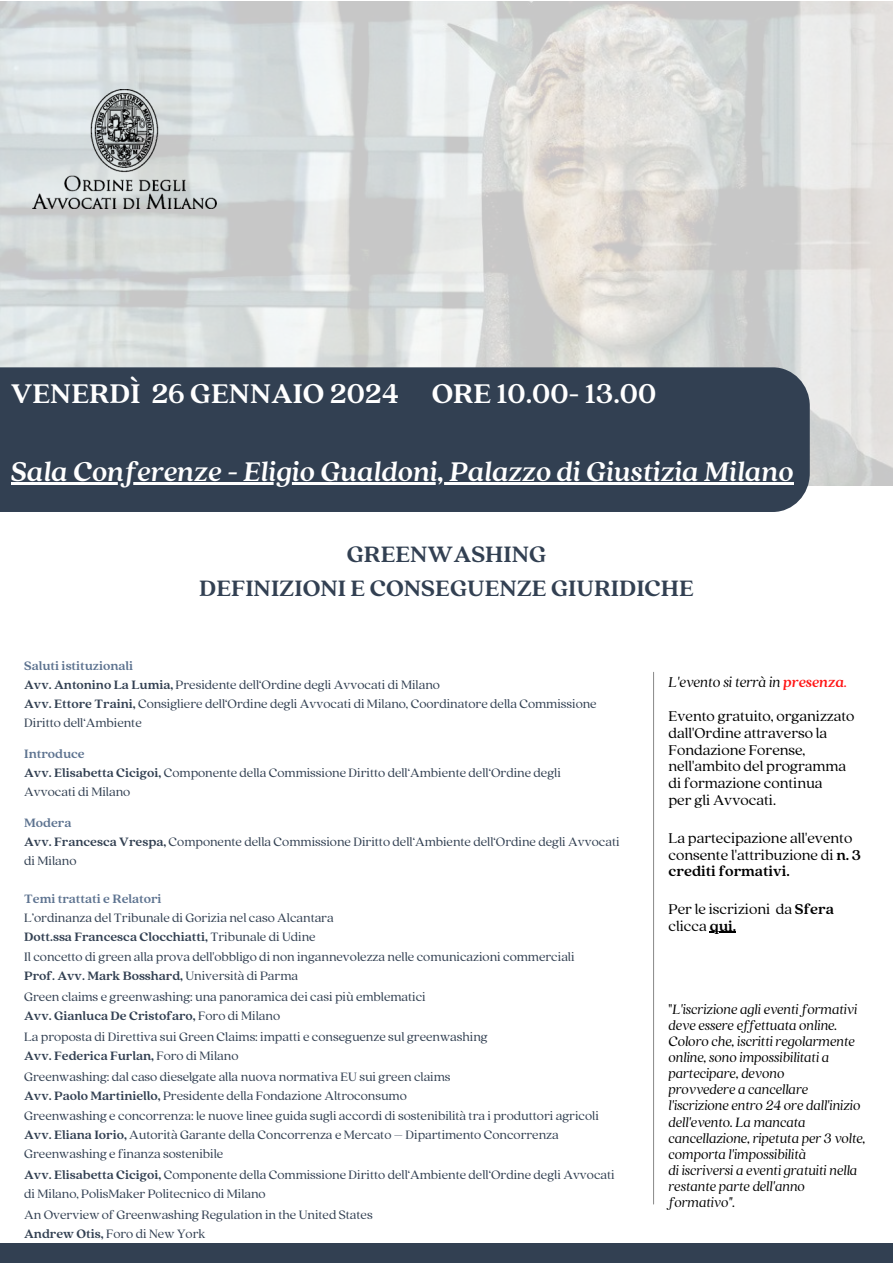
<style>
.page{position:relative;width:893px;height:1263px;background:#fff}
.page>*{position:absolute;margin:0;border:0;box-sizing:border-box;transform-origin:0 0}
.t1{font:italic 700 30px "Quincy CF";color:#fff}
.t2{font:700 30px "Quincy CF";color:#fff}
.t3{font:700 24.75px "Quincy CF";color:#324052}
.t4{font:15.75px/16.8px "Quincy CF";color:#000}
.t5{font:italic 15.75px "Quincy CF";color:#000}
.t6{font:italic 15px/16px "Quincy CF";color:#000}
.t7{font:13.5px "Quincy CF";color:#324052}
.t8{font:700 13.5px "Quincy CF";color:#324052}
.t9{font:700 13.5px "Quincy CF";color:#5d7390}
.s1{font-weight:700}
.s2{font-weight:400}
.s3{font-weight:700;color:#ff1616}
.s4{color:#ff1616}
.s5{font-style:normal}
</style>
<div class="page">
<img style="left:0;top:2px;width:893px;height:484px">
<div style="left:0;top:367px;width:810px;height:145px;background:#324052"></div>
<hr style="left:653px;top:672px;width:1px;height:532px;background:#888">
<div style="left:0;top:1243px;width:893px;height:20px;background:#324052"></div>
<img style="left:32px;top:89px;width:185px;height:119px">
<hr style="left:11px;top:482px;width:782px;height:3px;background:#fff">
<svg style="left:709px;top:932px;width:27px;height:1px"></svg>
<p class="t2" style="left:11px;top:374px;width:647px">VENERDÌ 26 GENNAIO 2024 ORE 10.00- 13.00</p>
<p class="t1" style="left:11px;top:451px;width:784px">Sala Conferenze - Eligio Gualdoni, Palazzo di Giustizia Milano</p>
<p class="t3" style="left:347px;top:538px;width:201px">GREENWASHING</p>
<p class="t3" style="left:199px;top:572px;width:496px">DEFINIZIONI E CONSEGUENZE GIURIDICHE</p>
<p class="t9" style="left:24px;top:657px;width:111px">Saluti istituzionali</p>
<p class="t7" style="left:24px;top:676px;width:417px"><span class="s1">Avv. Antonino La Lumia,</span> Presidente dell‘Ordine degli Avvocati di Milano</p>
<p class="t7" style="left:24px;top:695px;width:574px"><span class="s1">Avv. Ettore Traini,</span> Consigliere dell‘Ordine degli Avvocati di Milano, Coordinatore della Commissione</p>
<p class="t7" style="left:24px;top:714px;width:119px">Diritto dell‘Ambiente</p>
<p class="t9" style="left:24px;top:745px;width:62px">Introduce</p>
<p class="t7" style="left:24px;top:764px;width:538px"><span class="s1">Avv. Elisabetta Cicigoi,</span> Componente della Commissione Diritto dell‘Ambiente dell‘Ordine degli</p>
<p class="t7" style="left:24px;top:783px;width:108px">Avvocati di Milano</p>
<p class="t9" style="left:24px;top:814px;width:49px">Modera</p>
<p class="t7" style="left:24px;top:833px;width:597px"><span class="s1">Avv. Francesca Vrespa,</span> Componente della Commissione Diritto dell‘Ambiente dell‘Ordine degli Avvocati</p>
<p class="t7" style="left:24px;top:852px;width:54px">di Milano</p>
<p class="t9" style="left:24px;top:890px;width:139px">Temi trattati e Relatori</p>
<p class="t7" style="left:24px;top:908px;width:311px">L’ordinanza del Tribunale di Gorizia nel caso Alcantara</p>
<p class="t8" style="left:24px;top:927px;width:293px">Dott.ssa Francesca Clocchiatti, <span class="s2">Tribunale di Udine</span></p>
<p class="t7" style="left:24px;top:948px;width:552px">Il concetto di green alla prova dell'obbligo di non ingannevolezza nelle comunicazioni commerciali</p>
<p class="t8" style="left:24px;top:967px;width:275px">Prof. Avv. Mark Bosshard, <span class="s2">Università di Parma</span></p>
<p class="t7" style="left:24px;top:988px;width:403px">Green claims e greenwashing: una panoramica dei casi più emblematici</p>
<p class="t8" style="left:24px;top:1007px;width:257px">Avv. Gianluca De Cristofaro, <span class="s2">Foro di Milano</span></p>
<p class="t7" style="left:24px;top:1028px;width:465px">La proposta di Direttiva sui Green Claims: impatti e conseguenze sul greenwashing</p>
<p class="t8" style="left:24px;top:1047px;width:216px">Avv. Federica Furlan, <span class="s2">Foro di Milano</span></p>
<p class="t7" style="left:24px;top:1067px;width:428px">Greenwashing: dal caso dieselgate alla nuova normativa EU sui green claims</p>
<p class="t7" style="left:24px;top:1086px;width:384px"><span class="s1">Avv. Paolo Martiniello,</span> Presidente della Fondazione Altroconsumo</p>
<p class="t7" style="left:24px;top:1107px;width:576px">Greenwashing e concorrenza: le nuove linee guida sugli accordi di sostenibilità tra i produttori agricoli</p>
<p class="t7" style="left:24px;top:1126px;width:536px"><span class="s1">Avv. Eliana Iorio,</span> Autorità Garante della Concorrenza e Mercato – Dipartimento Concorrenza</p>
<p class="t7" style="left:24px;top:1145px;width:201px">Greenwashing e finanza sostenibile</p>
<p class="t7" style="left:24px;top:1166px;width:592px"><span class="s1">Avv. Elisabetta Cicigoi,</span> Componente della Commissione Diritto dell‘Ambiente dell‘Ordine degli Avvocati</p>
<p class="t7" style="left:24px;top:1185px;width:243px">di Milano, PolisMaker Politecnico di Milano</p>
<p class="t7" style="left:24px;top:1206px;width:350px">An Overview of Greenwashing Regulation in the United States</p>
<p class="t7" style="left:24px;top:1224px;width:183px"><span class="s1">Andrew Otis,</span> Foro di New York</p>
<p class="t5" style="left:668px;top:672px;width:180px">L'evento si terrà in <span class="s3">presenza</span><span class="s4">.</span></p>
<p class="t4" style="left:668px;top:707px;width:188px">Evento gratuito, organizzato dall'Ordine attraverso la<br>Fondazione Forense, nell'ambito del programma</p>
<p class="t4" style="left:668px;top:774px;width:156px">di formazione continua</p>
<p class="t4" style="left:668px;top:791px;width:109px">per gli Avvocati.</p>
<p class="t4" style="left:668px;top:828px;width:194px">La partecipazione all'evento consente l'attribuzione di <span class="s1">n. 3 crediti formativi.</span></p>
<p class="t4" style="left:668px;top:900px;width:167px">Per le iscrizioni da <span class="s1">Sfera </span>clicca <span class="s1">qui.</span></p>
<p class="t6" style="left:668px;top:1001px;width:190px"><span class="s5">"</span>L'iscrizione agli eventi formativi deve essere effettuata online.<br>Coloro che, iscritti regolarmente online, sono impossibilitati a partecipare, devono</p>
<p class="t6" style="left:668px;top:1081px;width:199px">provvedere a cancellare l'iscrizione entro 24 ore dall'inizio dell'evento. La mancata cancellazione, ripetuta per 3 volte, comporta l'impossibilità</p>
<p class="t6" style="left:668px;top:1161px;width:190px">di iscriversi a eventi gratuiti nella restante parte dell'anno formativo".</p>
</div>
